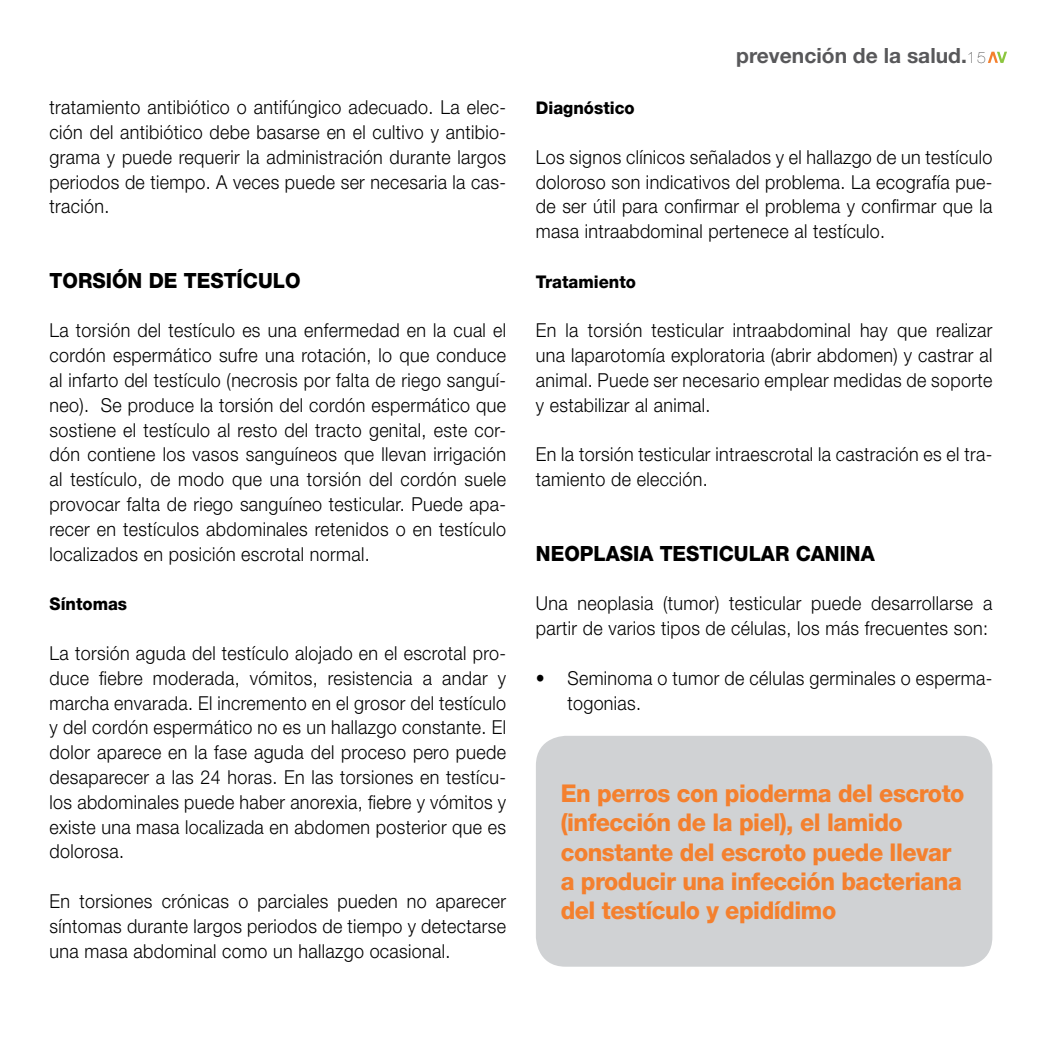
<style>
.page{position:relative;width:1042px;height:1042px;background:#fff}
.page>*{position:absolute;margin:0;border:0;box-sizing:border-box;transform-origin:0 0}
.t1{font:800 24.5px/29.4px "Helvetica Neue";letter-spacing:-.02em;color:#f4802e;scale:.95 1}
.Tit_AV{font:800 21px "Helvetica Neue";color:#000;scale:.95 1}
.t2{font:700 21px "Helvetica Neue";color:#58585a}
.Tex_AV{font:300 19.25px/24.8px "Helvetica Neue";letter-spacing:.02em;color:#000;text-align:justify;scale:.93 1}
.sub_tit_AV{font:800 17.5px "Helvetica Neue";color:#000;scale:.95 1}
.s1{font-weight:200;font-size:15.75px;color:#000}
</style>
<div class="page">
<svg style="left:988px;top:52px;width:19px;height:11px"></svg>
<div style="left:536px;top:736px;width:456px;height:230px;background:#d0d2d4;border-radius:30px"></div>
<p class="Tex_AV" style="left:50px;top:94px;width:492px">tratamiento antibiótico o antifúngico adecuado. La elec&shy;ción del antibiótico debe basarse en el cultivo y antibio&shy;grama y puede requerir la administración durante largos periodos de tiempo. A veces puede ser necesaria la cas&shy;tración.</p>
<p class="Tit_AV" style="left:50px;top:268px;width:266px">TORSIÓN DE TESTÍCULO</p>
<p class="Tex_AV" style="left:50px;top:318px;width:492px">La torsión del testículo es una enfermedad en la cual el cordón espermático sufre una rotación, lo que conduce al infarto del testículo (necrosis por falta de riego sanguí&shy;neo). Se produce la torsión del cordón espermático que sostiene el testículo al resto del tracto genital, este cor&shy;dón contiene los vasos sanguíneos que llevan irrigación al testículo, de modo que una torsión del cordón suele provocar falta de riego sanguíneo testicular. Puede apa&shy;recer en testículos abdominales retenidos o en testículo localizados en posición escrotal normal.</p>
<p class="sub_tit_AV" style="left:50px;top:594px;width:83px">Síntomas</p>
<p class="Tex_AV" style="left:50px;top:640px;width:492px">La torsión aguda del testículo alojado en el escrotal pro&shy;duce fiebre moderada, vómitos, resistencia a andar y marcha envarada. El incremento en el grosor del testículo y del cordón espermático no es un hallazgo constante. El dolor aparece en la fase aguda del proceso pero puede desaparecer a las 24 horas. En las torsiones en testícu&shy;los abdominales puede haber anorexia, fiebre y vómitos y existe una masa localizada en abdomen posterior que es dolorosa.</p>
<p class="Tex_AV" style="left:50px;top:888px;width:492px">En torsiones crónicas o parciales pueden no aparecer síntomas durante largos periodos de tiempo y detectarse una masa abdominal como un hallazgo ocasional.</p>
<p class="t2" style="left:736px;top:42px;width:251px">prevención de la salud.<span class="s1">15</span></p>
<p class="sub_tit_AV" style="left:536px;top:97px;width:106px">Diagnóstico</p>
<p class="Tex_AV" style="left:536px;top:144px;width:492px">Los signos clínicos señalados y el hallazgo de un testículo doloroso son indicativos del problema. La ecografía pue&shy;de ser útil para confirmar el problema y confirmar que la masa intraabdominal pertenece al testículo.</p>
<p class="sub_tit_AV" style="left:536px;top:271px;width:107px">Tratamiento</p>
<p class="Tex_AV" style="left:536px;top:318px;width:492px">En la torsión testicular intraabdominal hay que realizar una laparotomía exploratoria (abrir abdomen) y castrar al animal. Puede ser necesario emplear medidas de soporte y estabilizar al animal.</p>
<p class="Tex_AV" style="left:536px;top:442px;width:492px">En la torsión testicular intraescrotal la castración es el tra&shy;tamiento de elección.</p>
<p class="Tit_AV" style="left:536px;top:541px;width:358px">NEOPLASIA TESTICULAR CANINA</p>
<p class="Tex_AV" style="left:536px;top:590px;width:492px">Una neoplasia (tumor) testicular puede desarrollarse a partir de varios tipos de células, los más frecuentes son:</p>
<p class="Tex_AV" style="left:567px;top:665px;width:458px;text-indent:-32px">• Seminoma o tumor de células germinales o esperma&shy;togonias.</p>
<p class="t1" style="left:561px;top:778px;width:426px">En perros con pioderma del escroto (infección de la piel), el lamido constante del escroto puede llevar a producir una infección bacteriana del testículo y epidídimo</p>
</div>
